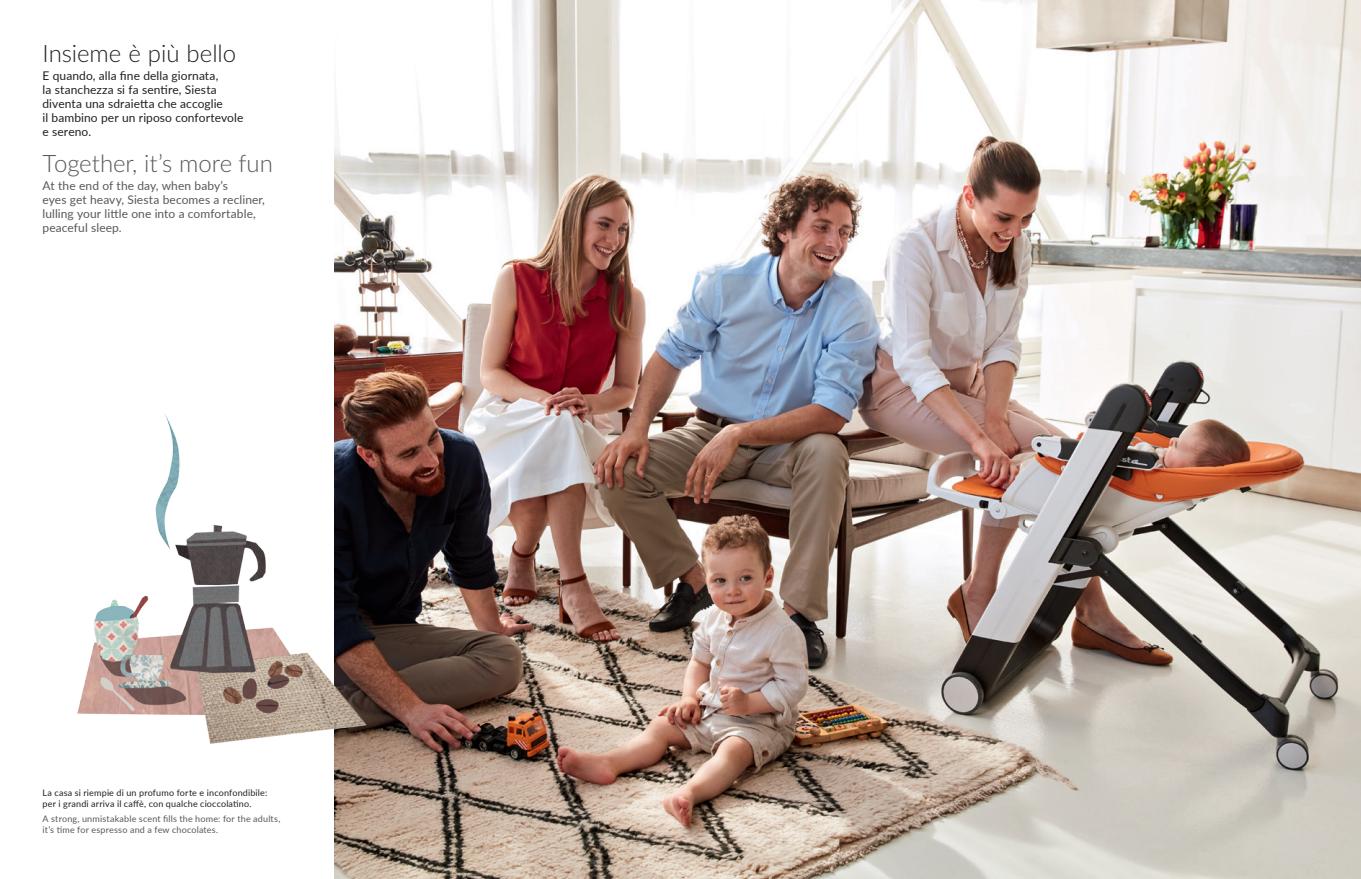
<style>
.page{position:relative;width:1361px;height:879px;background:#fff}
.page>*{position:absolute;margin:0;border:0;box-sizing:border-box;transform-origin:0 0}
.t1{font:300 24px "Lato";letter-spacing:-.005em;color:#57585a}
.t2{font:300 24px "Lato";color:#231f20}
.t3{font:12px "Lato";letter-spacing:.005em;color:#231f20}
.t4{font:12px "Lato";letter-spacing:.005em;color:#57585a}
.t5{font:9px "Lato";letter-spacing:.02em;color:#231f20}
.t6{font:9px "Lato";letter-spacing:.02em;color:#57585a}
</style>
<div class="page">
<img style="left:334px;top:0;width:1027px;height:879px">
<img style="left:77px;top:400px;width:333px;height:410px">
<p class="t2" style="left:43px;top:37px;width:195px">Insieme è più bello</p>
<p class="t3" style="left:43px;top:67px;width:177px">E quando, alla fine della giornata,</p>
<p class="t3" style="left:43px;top:81px;width:176px">la stanchezza si fa sentire, Siesta</p>
<p class="t3" style="left:43px;top:95px;width:182px">diventa una sdraietta che accoglie</p>
<p class="t3" style="left:43px;top:109px;width:202px">il bambino per un riposo confortevole</p>
<p class="t3" style="left:43px;top:123px;width:50px">e sereno.</p>
<p class="t1" style="left:43px;top:147px;width:232px">Together, it’s more fun</p>
<p class="t4" style="left:43px;top:177px;width:187px">At the end of the day, when baby’s</p>
<p class="t4" style="left:43px;top:191px;width:224px">eyes get heavy, Siesta becomes a recliner,</p>
<p class="t4" style="left:43px;top:205px;width:215px">lulling your little one into a comfortable,</p>
<p class="t4" style="left:43px;top:219px;width:81px">peaceful sleep.</p>
<p class="t5" style="left:43px;top:786px;width:226px">La casa si riempie di un profumo forte e inconfondibile:</p>
<p class="t5" style="left:43px;top:797px;width:210px">per i grandi arriva il caffè, con qualche cioccolatino.</p>
<p class="t6" style="left:43px;top:812px;width:239px">A strong, unmistakable scent fills the home: for the adults,</p>
<p class="t6" style="left:43px;top:823px;width:177px">it’s time for espresso and a few chocolates.</p>
</div>
